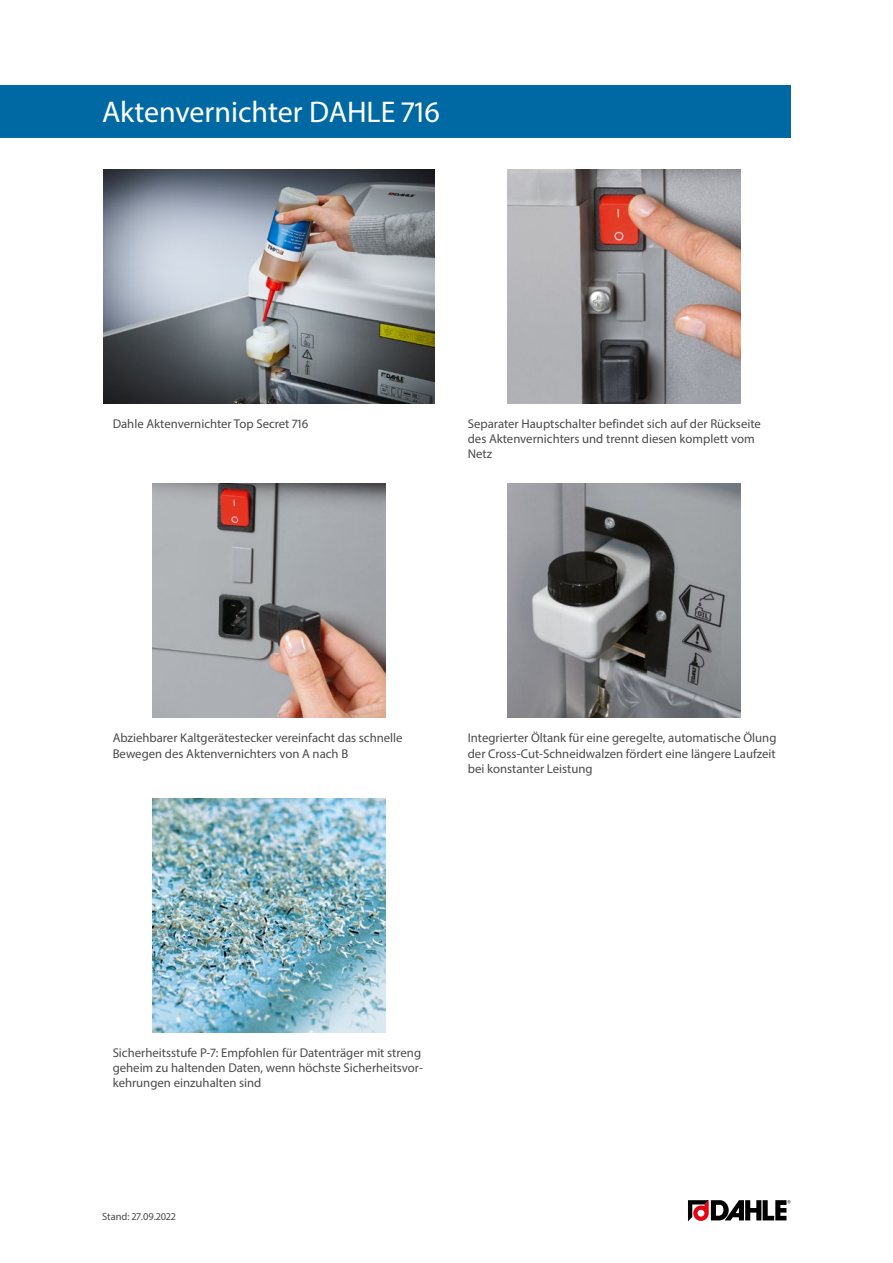
<style>
.page{position:relative;width:893px;height:1263px;background:#fff}
.page>*{position:absolute;margin:0;border:0;box-sizing:border-box;transform-origin:0 0}
.Produktname{font:30px "Myriad Pro";color:#fff}
.Fliesstexte{font:12.75px/15.3px "Myriad Pro";color:#4a4a49}
.t1{font:10.5px "Myriad Pro";color:#4a4a49}
</style>
<div class="page">
<img style="left:103px;top:169px;width:332px;height:234px">
<img style="left:507px;top:169px;width:234px;height:234px">
<img style="left:152px;top:484px;width:234px;height:234px">
<img style="left:507px;top:484px;width:234px;height:234px">
<img style="left:152px;top:798px;width:234px;height:234px">
<svg style="left:688px;top:1200px;width:103px;height:21px"></svg>
<div style="left:0;top:85px;width:791px;height:53px;background:#0069a4"></div>
<p class="Produktname" style="left:102px;top:94px;width:339px">Aktenvernichter DAHLE 716</p>
<p class="Fliesstexte" style="left:113px;top:416px;width:197px">Dahle Aktenvernichter Top Secret 716</p>
<p class="Fliesstexte" style="left:468px;top:416px;width:295px">Separater Hauptschalter befindet sich auf der Rückseite des Aktenvernichters und trennt diesen komplett vom<br>Netz</p>
<p class="Fliesstexte" style="left:113px;top:730px;width:291px">Abziehbarer Kaltgerätestecker vereinfacht das schnelle<br>Bewegen des Aktenvernichters von A nach B</p>
<p class="Fliesstexte" style="left:468px;top:730px;width:310px;text-align:justify">Integrierter Öltank für eine geregelte, automatische Ölung der Cross-Cut-Schneidwalzen fördert eine längere Laufzeit bei konstanter Leistung</p>
<p class="Fliesstexte" style="left:113px;top:1045px;width:312px">Sicherheitsstufe P-7: Empfohlen für Datenträger mit streng geheim zu haltenden Daten, wenn höchste Sicherheitsvor&shy;kehrungen einzuhalten sind</p>
<p class="t1" style="left:102px;top:1210px;width:75px">Stand: 27.09.2022</p>
</div>
